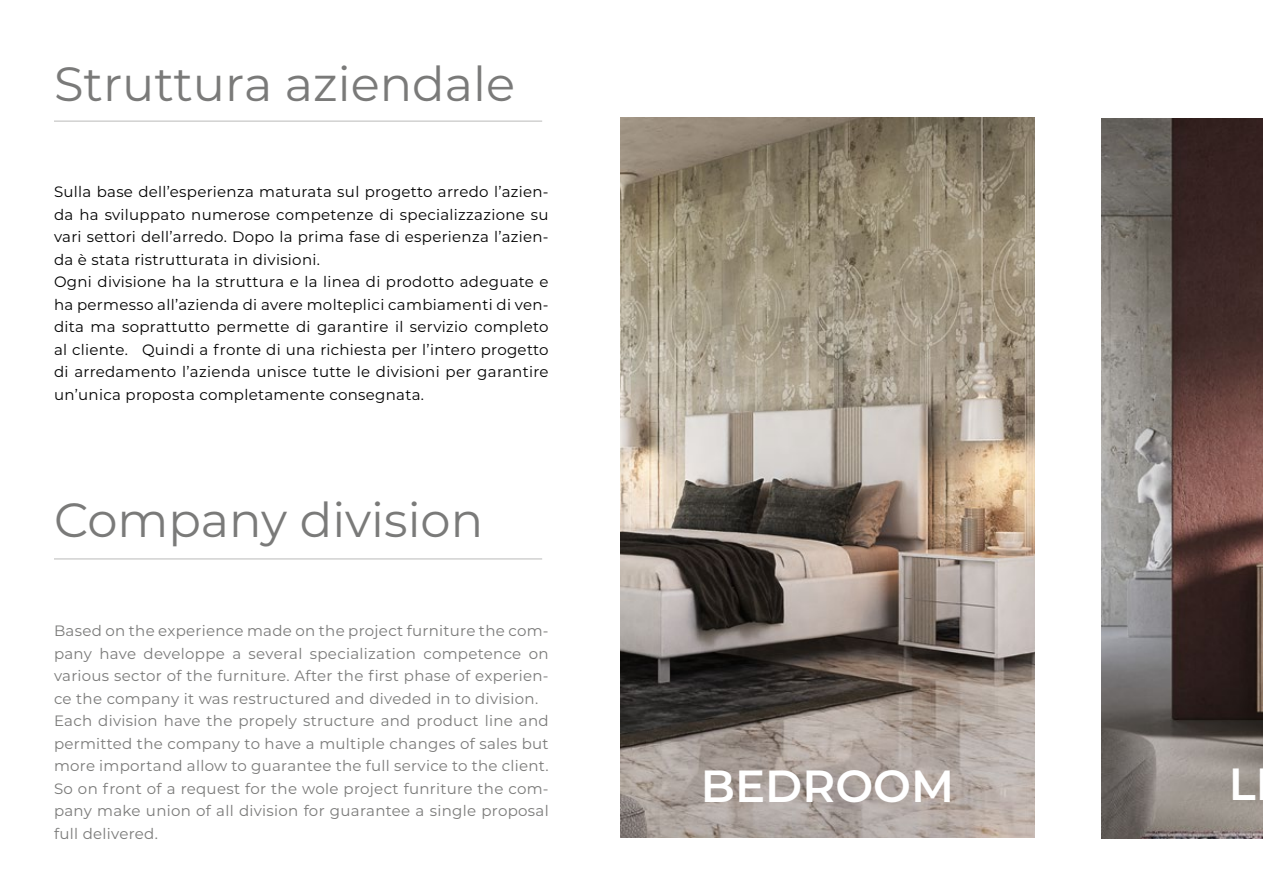
<style>
.page{position:relative;width:1263px;height:893px;background:#fff}
.page>*{position:absolute;margin:0;border:0;box-sizing:border-box;transform-origin:0 0}
.t1{font:48px "Montserrat";color:#7a7a79}
.t2{font:600 45px "Montserrat";color:#fff}
.t3{font:15px/22.5px "Montserrat";letter-spacing:.02em;color:#000}
.t4{font:15px/22.5px "Montserrat";letter-spacing:.02em;color:#7a7a79}
</style>
<div class="page">
<img style="left:621px;top:118px;width:413px;height:720px">
<img style="left:1101px;top:119px;width:162px;height:720px">
<hr style="left:54px;top:120px;width:488px;height:2px;background:#7a7a79">
<hr style="left:54px;top:558px;width:488px;height:2px;background:#7a7a79">
<h1 class="t1" style="left:54px;top:51px;width:462px">Struttura aziendale</h1>
<p class="t3" style="left:54px;top:180px;width:496px">Sulla base dell’esperienza maturata sul progetto arredo l’azien&shy;da ha sviluppato numerose competenze di specializzazione su vari settori dell’arredo. Dopo la prima fase di esperienza l’azien&shy;da è stata ristrutturata in divisioni.<br>Ogni divisione ha la struttura e la linea di prodotto adeguate e ha permesso all’azienda di avere molteplici cambiamenti di ven&shy;dita ma soprattutto permette di garantire il servizio completo al cliente. Quindi a fronte di una richiesta per l’intero progetto di arredamento l’azienda unisce tutte le divisioni per garantire un’unica proposta completamente consegnata.</p>
<h1 class="t1" style="left:54px;top:487px;width:431px">Company division</h1>
<p class="t4" style="left:54px;top:619px;width:496px">Based on the experience made on the project furniture the com&shy;pany have developpe a several specialization competence on various sector of the furniture. After the first phase of experien&shy;ce the company it was restructured and diveded in to division.<br>Each division have the propely structure and product line and permitted the company to have a multiple changes of sales but more importand allow to guarantee the full service to the client.<br>So on front of a request for the wole project funriture the com&shy;pany make union of all division for guarantee a single proposal full delivered.</p>
<h2 class="t2" style="left:701px;top:754px;width:255px">BEDROOM</h2>
<h2 class="t2" style="left:1229px;top:752px;width:43px">LI</h2>
</div>
